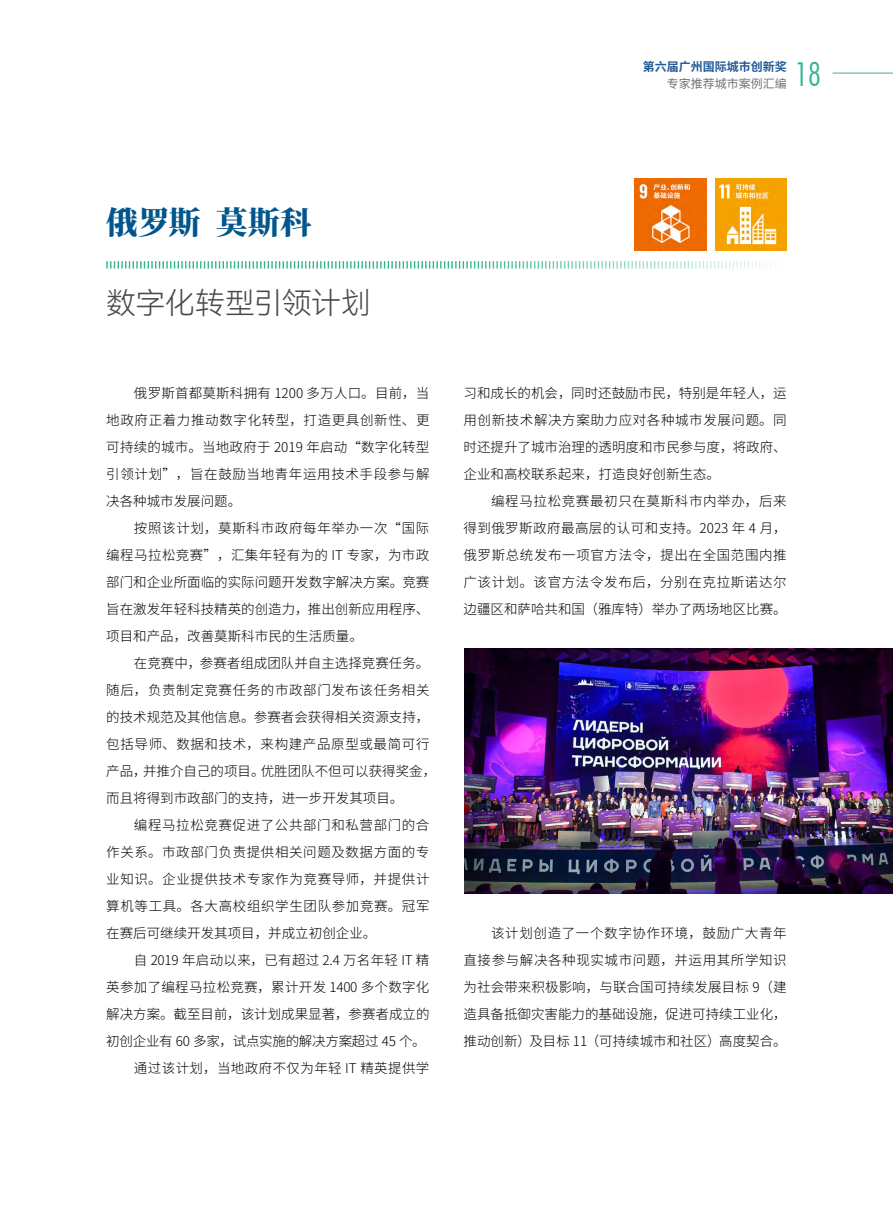
<style>
.page{position:relative;width:893px;height:1212px;background:#fff}
.page>*{position:absolute;margin:0;border:0;box-sizing:border-box;transform-origin:0 0}
.t1{font:300 condensed 33px "Futura BT";color:#36b593}
.t2{font:800 31.5px "Source Han Serif CN";letter-spacing:.015em;color:#00568c}
.t3{font:30px "Harmony OS Sans SC Light";letter-spacing:-.015em;color:#4c4948}
.t4{font:300 13.5px/27px "Source Han Sans CN";color:#000;text-align:justify}
.t5{font:300 13.5px/27px "Source Han Sans CN";letter-spacing:.02em;color:#000;text-align:right}
.t6{font:700 12px "Source Han Sans CN";color:#255b96}
.t7{font:12px "Source Han Sans CN";color:#727171}
</style>
<div class="page">
<hr style="left:833px;top:73px;width:60px;height:1px;background:#36b593">
<img style="left:465px;top:648px;width:428px;height:245px">
<svg style="left:106px;top:261px;width:662px;height:8px"></svg>
<img style="left:635px;top:179px;width:71px;height:71px">
<img style="left:715px;top:179px;width:72px;height:71px">
<p class="t6" style="left:643px;top:60px;width:146px">第六届广州国际城市创新奖</p>
<p class="t7" style="left:667px;top:76px;width:122px">专家推荐城市案例汇编</p>
<h1 class="t1" style="left:795px;top:54px;width:27px">18</h1>
<h2 class="t2" style="left:106px;top:204px;width:207px">俄罗斯 莫斯科</h2>
<h3 class="t3" style="left:106px;top:283px;width:267px">数字化转型引领计划</h3>
<p class="t4" style="left:106px;top:380px;width:325px;text-indent:28px">俄罗斯首都莫斯科拥有 1200 多万人口。目前，当地政府正着力推动数字化转型，打造更具创新性、更可持续的城市。当地政府于 2019 年启动“数字化转型引领计划”，旨在鼓励当地青年运用技术手段参与解决各种城市发展问题。</p>
<p class="t4" style="left:106px;top:515px;width:325px;text-indent:28px">按照该计划，莫斯科市政府每年举办一次“国际编程马拉松竞赛”，汇集年轻有为的 IT 专家，为市政部门和企业所面临的实际问题开发数字解决方案。竞赛旨在激发年轻科技精英的创造力，推出创新应用程序、项目和产品，改善莫斯科市民的生活质量。</p>
<p class="t4" style="left:106px;top:650px;width:331px;text-align:left;text-indent:28px">在竞赛中，参赛者组成团队并自主选择竞赛任务。随后，负责制定竞赛任务的市政部门发布该任务相关的技术规范及其他信息。参赛者会获得相关资源支持，包括导师、数据和技术，来构建产品原型或最简可行产品，并推介自己的项目。优胜团队不但可以获得奖金，而且将得到市政部门的支持，进一步开发其项目。</p>
<p class="t4" style="left:106px;top:812px;width:325px;text-indent:28px">编程马拉松竞赛促进了公共部门和私营部门的合作关系。市政部门负责提供相关问题及数据方面的专业知识。企业提供技术专家作为竞赛导师，并提供计算机等工具。各大高校组织学生团队参加竞赛。冠军在赛后可继续开发其项⽬ ，并成立初创企业。</p>
<p class="t5" style="left:106px;top:947px;width:325px">自 2019 年启动以来，已有超过 2.4 万名年轻 IT 精<br>英参加了编程马拉松竞赛，累计开发 1400 多个数字化解决方案。截至目前，该计划成果显著，参赛者成立的初创企业有 60 多家，试点实施的解决方案超过 45 个。通过该计划，当地政府不仅为年轻 IT 精英提供学</p>
<p class="t4" style="left:463px;top:380px;width:325px">习和成长的机会，同时还鼓励市民，特别是年轻人，运用创新技术解决方案助力应对各种城市发展问题。同时还提升了城市治理的透明度和市民参与度，将政府、企业和高校联系起来，打造良好创新生态。</p>
<p class="t4" style="left:463px;top:488px;width:325px;text-indent:28px">编程马拉松竞赛最初只在莫斯科市内举办，后来得到俄罗斯政府最高层的认可和支持。2023 年 4 月，俄罗斯总统发布一项官方法令，提出在全国范围内推广该计划。该官⽅法令发布后，分别在克拉斯诺达尔边疆区和萨哈共和国（雅库特）举办了两场地区比赛。</p>
<p class="t4" style="left:463px;top:920px;width:325px;text-indent:28px">该计划创造了一个数字协作环境，鼓励广大青年直接参与解决各种现实城市问题，并运用其所学知识为社会带来积极影响，与联合国可持续发展目标 9（建造具备抵御灾害能力的基础设施，促进可持续工业化，推动创新）及目标 11（可持续城市和社区）高度契合。</p>
</div>
